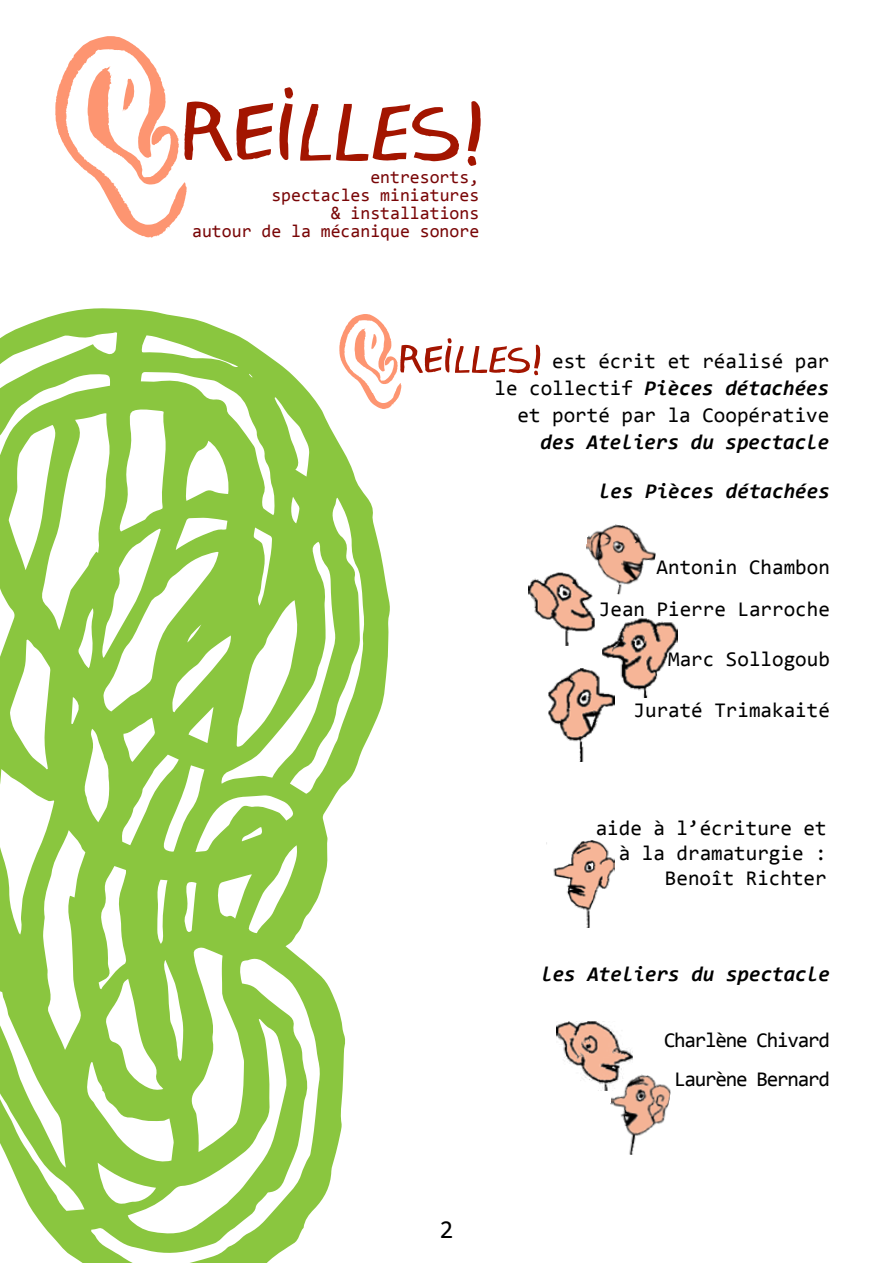
<style>
.page{position:relative;width:893px;height:1263px;background:#fff}
.page>*{position:absolute;margin:0;border:0;box-sizing:border-box;transform-origin:0 0}
.t1{font:25.5px "Consolas";color:#000}
.t2{font:21px/25.2px "Consolas";color:#000;text-align:right}
.t3{font:italic 700 21px "Consolas";color:#000}
.t4{font:21px/39px "Consolas";letter-spacing:-.06em;color:#000;text-align:center}
.t5{font:18px/18px "Consolas";color:#790607;text-align:right}
.s1{font-weight:700;font-style:italic}
</style>
<div class="page">
<img style="left:586px;top:524px;width:70px;height:71px">
<img style="left:529px;top:573px;width:65px;height:72px">
<img style="left:548px;top:668px;width:66px;height:94px">
<img style="left:603px;top:617px;width:74px;height:81px">
<img style="left:604px;top:1074px;width:67px;height:81px">
<img style="left:557px;top:1022px;width:75px;height:68px">
<svg style="left:55px;top:36px;width:218px;height:202px"></svg>
<svg style="left:300px;top:104px;width:159px;height:57px"></svg>
<svg style="left:279px;top:87px;width:14px;height:73px"></svg>
<svg style="left:467px;top:101px;width:14px;height:65px"></svg>
<svg style="left:390px;top:338px;width:150px;height:69px"></svg>
<svg style="left:0;top:308px;width:390px;height:955px;fill:#8ac63f"></svg>
<img style="left:546px;top:840px;width:68px;height:88px">
<p class="t5" style="left:192px;top:168px;width:289px">entresorts,<br>spectacles miniatures<br>&amp; installations<br>autour de la mécanique sonore</p>
<p class="t2" style="left:494px;top:347px;width:336px;line-height:27px">est écrit et réalisé par<br>le collectif <span class="s1">Pièces détachées </span>et porté par la Coopérative</p>
<p class="t3" style="left:541px;top:426px;width:290px">des Ateliers du spectacle</p>
<p class="t3" style="left:599px;top:476px;width:233px">les Pièces détachées</p>
<p class="t2" style="left:599px;top:545px;width:233px;line-height:42px">Antonin Chambon<br>Jean Pierre Larroche</p>
<p class="t2" style="left:668px;top:646px;width:163px">Marc Sollogoub</p>
<p class="t2" style="left:634px;top:696px;width:198px">Juraté Trimakaité</p>
<p class="t2" style="left:596px;top:815px;width:233px">aide à l’écriture et à la dramaturgie :<br>Benoît Richter</p>
<p class="t3" style="left:541px;top:959px;width:290px">les Ateliers du spectacle</p>
<p class="t4" style="left:664px;top:1020px;width:167px">Charlène Chivard<br>Laurène Bernard</p>
<p class="t1" style="left:439px;top:1212px;width:16px">2</p>
</div>
